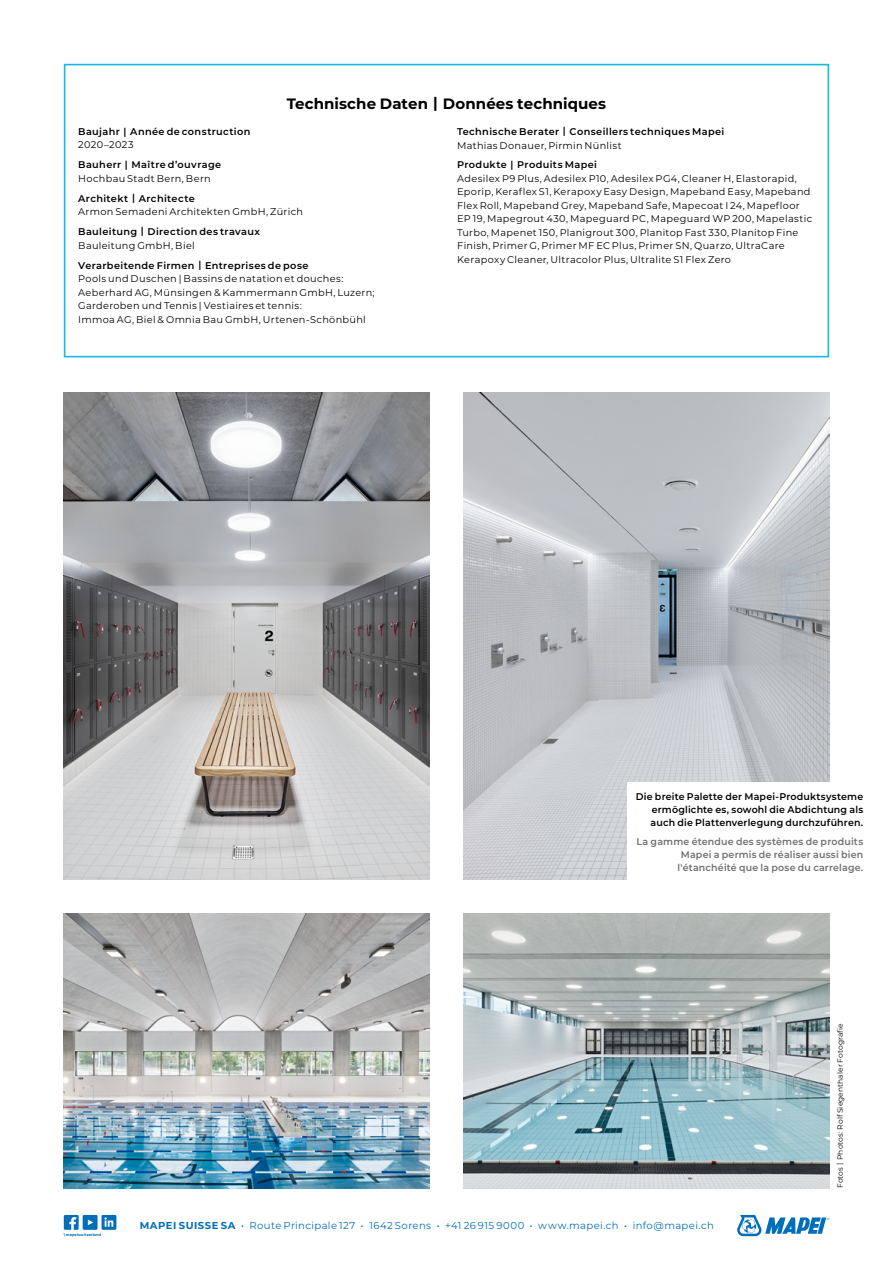
<style>
.page{position:relative;width:893px;height:1263px;background:#fff}
.page>*{position:absolute;margin:0;border:0;box-sizing:border-box;transform-origin:0 0}
.t1{font:700 15px "Montserrat";letter-spacing:.005em;color:#000}
.t2{font:10.05px "Montserrat";letter-spacing:.035em;color:#006fb9}
.t3{font:9.75px/13.5px "Montserrat";letter-spacing:.035em;color:#000}
.t4{font:600 9.75px/12.8px "Montserrat";letter-spacing:.035em;color:#000;text-align:justify}
.t5{font:600 9.75px/12.8px "Montserrat";letter-spacing:.02em;color:#706f6f;text-align:right}
.t6{font:7.5px "Montserrat";letter-spacing:.01em;color:#000}
.t7{font:700 3.75px "Montserrat";letter-spacing:.01em;color:#006fb9}
.s1{font-weight:700}
.s2{font-weight:600}
</style>
<div class="page">
<svg style="left:737px;top:1215px;width:92px;height:21px"></svg>
<svg style="left:64px;top:1215px;width:52px;height:15px"></svg>
<div style="left:64px;top:64px;width:765px;height:293px;border:2px solid #19bae4"></div>
<img style="left:463px;top:392px;width:366px;height:488px">
<img style="left:463px;top:914px;width:366px;height:274px">
<img style="left:64px;top:914px;width:365px;height:274px">
<img style="left:64px;top:392px;width:365px;height:488px">
<div style="left:627px;top:782px;width:266px;height:98px;background:#fff"></div>
<h1 class="t1" style="left:287px;top:93px;width:321px">Technische Daten | Données techniques</h1>
<p class="t4" style="left:78px;top:125px;width:174px">Baujahr | Année de construction</p>
<p class="t3" style="left:78px;top:138px;width:57px">2020–2023</p>
<p class="t4" style="left:78px;top:158px;width:145px">Bauherr | Maître d’ouvrage</p>
<p class="t3" style="left:78px;top:171px;width:134px">Hochbau Stadt Bern, Bern</p>
<p class="t4" style="left:78px;top:191px;width:118px">Architekt | Architecte</p>
<p class="t3" style="left:78px;top:205px;width:226px">Armon Semadeni Architekten GmbH, Zürich</p>
<p class="t4" style="left:78px;top:225px;width:183px">Bauleitung | Direction des travaux</p>
<p class="t3" style="left:78px;top:238px;width:118px">Bauleitung GmbH, Biel</p>
<p class="t4" style="left:78px;top:258px;width:232px">Verarbeitende Firmen | Entreprises de pose</p>
<p class="t3" style="left:78px;top:271px;width:298px">Pools und Duschen | Bassins de natation et douches:<br>Aeberhard AG, Münsingen &amp; Kammermann GmbH, Luzern; Garderoben und Tennis | Vestiaires et tennis:<br>Immoa AG, Biel &amp; Omnia Bau GmbH, Urtenen-Schönbühl</p>
<p class="t4" style="left:457px;top:125px;width:269px">Technische Berater | Conseillers techniques Mapei</p>
<p class="t3" style="left:457px;top:138px;width:166px">Mathias Donauer, Pirmin Nünlist</p>
<p class="t4" style="left:457px;top:158px;width:141px">Produkte | Produits Mapei</p>
<p class="t3" style="left:457px;top:171px;width:356px">Adesilex P9 Plus, Adesilex P10, Adesilex PG4, Cleaner H, Elastorapid, Eporip, Keraflex S1, Kerapoxy Easy Design, Mapeband Easy, Mapeband Flex Roll, Mapeband Grey, Mapeband Safe, Mapecoat I 24, Mapefloor EP 19, Mapegrout 430, Mapeguard PC, Mapeguard WP 200, Mapelastic Turbo, Mapenet 150, Planigrout 300, Planitop Fast 330, Planitop Fine Finish, Primer G, Primer MF EC Plus, Primer SN, Quarzo, UltraCare Kerapoxy Cleaner, Ultracolor Plus, Ultralite S1 Flex Zero</p>
<p class="t4" style="left:651px;top:790px;width:214px;text-indent:-15px">Die breite Palette der Mapei-Produktsysteme ermöglichte es, sowohl die Abdichtung als auch die Plattenverlegung durchzuführen.</p>
<p class="t5" style="left:636px;top:835px;width:228px">La gamme étendue des systèmes de produits<br>Mapei a permis de réaliser aussi bien l'étanchéité que la pose du carrelage.</p>
<p class="t6" style="left:835px;top:1188px;width:166px;rotate:-90deg">Fotos | Photos: Rolf Siegenthaler Fotografie</p>
<p class="t7" style="left:64px;top:1232px;width:39px">\ mapeiswitzerland</p>
<p class="t2" style="left:140px;top:1218px;width:576px"><span class="s1">MAPEI SUISSE SA</span> <span class="s2">·</span> Route Principale 127 <span class="s2">·</span> 1642 Sorens <span class="s2">·</span> +41 26 915 9000 <span class="s2">·</span> www.mapei.ch <span class="s2">·</span> info@mapei.ch</p>
</div>
